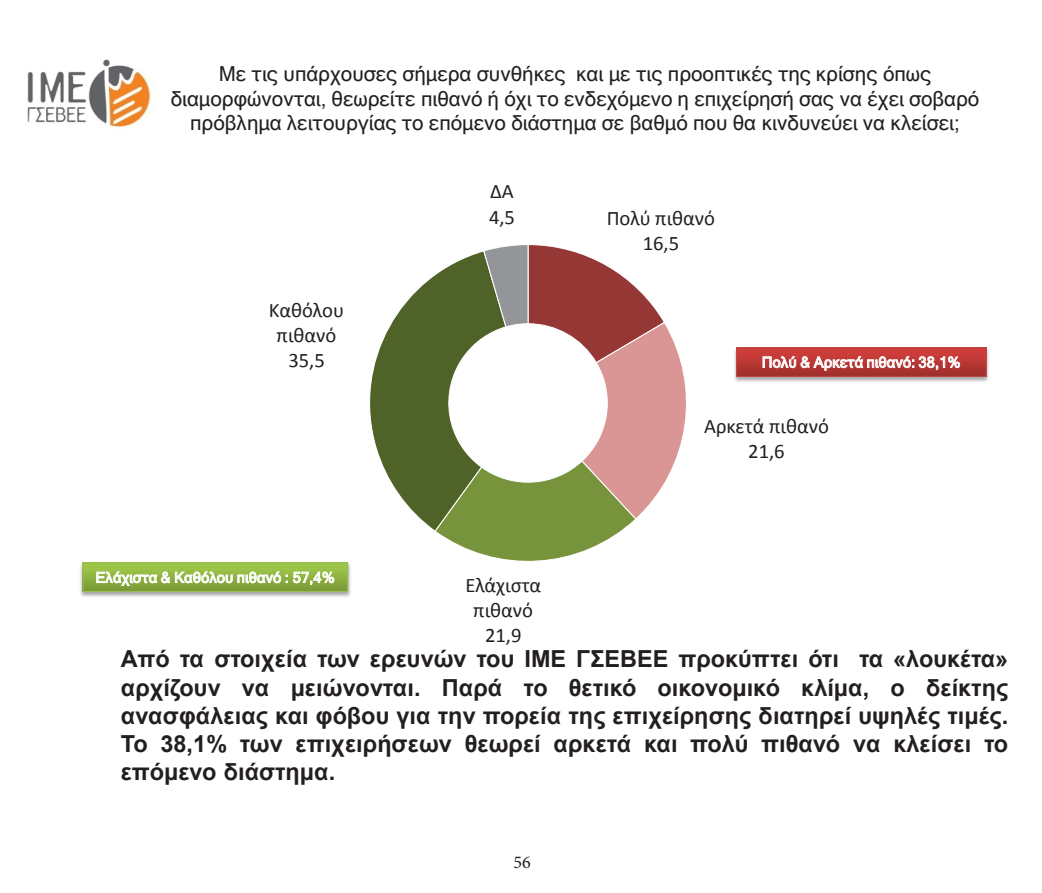
<style>
.page{position:relative;width:1042px;height:893px;background:#fff}
.page>*{position:absolute;margin:0;border:0;box-sizing:border-box;transform-origin:0 0}
.t1{font:700 23.4px/28.2px "Arial";color:#231f20;text-align:justify}
.t2{font:20.7px/24.8px "Microsoft Sans Serif";color:#231f20;text-align:center}
.t3{font:20.7px/25.2px "Calibri";color:#231f20;text-align:center}
.t4{font:18px "Minion Pro";color:#231f20}
.t5{font:14.7px "Microsoft Sans Serif";letter-spacing:.01em;color:#fff}
</style>
<div class="page">
<img style="left:27px;top:59px;width:125px;height:69px">
<img style="left:734px;top:350px;width:255px;height:32px">
<img style="left:748px;top:377px;width:230px;height:5px">
<svg style="left:735px;top:347px;width:252px;height:30px;background:#c35350"></svg>
<img style="left:80px;top:565px;width:2px;height:31px">
<img style="left:82px;top:565px;width:269px;height:32px">
<svg style="left:82px;top:562px;width:267px;height:31px;background:#a0be61"></svg>
<svg style="left:369px;top:277px;width:64px;height:252px;fill:#4f6228"></svg>
<svg style="left:433px;top:244px;width:253px;height:318px"></svg>
<p class="t2" style="left:171px;top:61px;width:810px">Με τις υπάρχουσες σήμερα συνθήκες και με τις προοπτικές της κρίσης όπως διαμορφώνονται, θεωρείτε πιθανό ή όχι το ενδεχόμενο η επιχείρησή σας να έχει σοβαρό πρόβλημα λειτουργίας το επόμενο διάστημα σε βαθμό που θα κινδυνεύει να κλείσει;</p>
<p class="t3" style="left:269px;top:297px;width:77px">Καθόλου πιθανό<br>35,5</p>
<p class="t5" style="left:96px;top:568px;width:241px">Ελάχιστα &amp; Καθόλου πιθανό : 57,4%</p>
<p class="t3" style="left:489px;top:178px;width:27px;text-align:left">ΔΑ<br>4,5</p>
<p class="t3" style="left:465px;top:571px;width:77px">Ελάχιστα πιθανό<br>21,9</p>
<p class="t3" style="left:607px;top:205px;width:110px">Πολύ πιθανό<br>16,5</p>
<p class="t5" style="left:762px;top:353px;width:200px">Πολύ &amp; Αρκετά πιθανό: 38,1%</p>
<p class="t3" style="left:704px;top:413px;width:126px">Αρκετά πιθανό<br>21,6</p>
<p class="t1" style="left:121px;top:645px;width:889px">Από τα στοιχεία των ερευνών του ΙΜΕ ΓΣΕΒΕΕ προκύπτει ότι τα «λουκέτα» αρχίζουν να μειώνονται. Παρά το θετικό οικονομικό κλίμα, ο δείκτης ανασφάλειας και φόβου για την πορεία της επιχείρησης διατηρεί υψηλές τιμές.<br>Το 38,1% των επιχειρήσεων θεωρεί αρκετά και πολύ πιθανό να κλείσει το επόμενο διάστημα.</p>
<p class="t4" style="left:513px;top:850px;width:19px">56</p>
</div>
